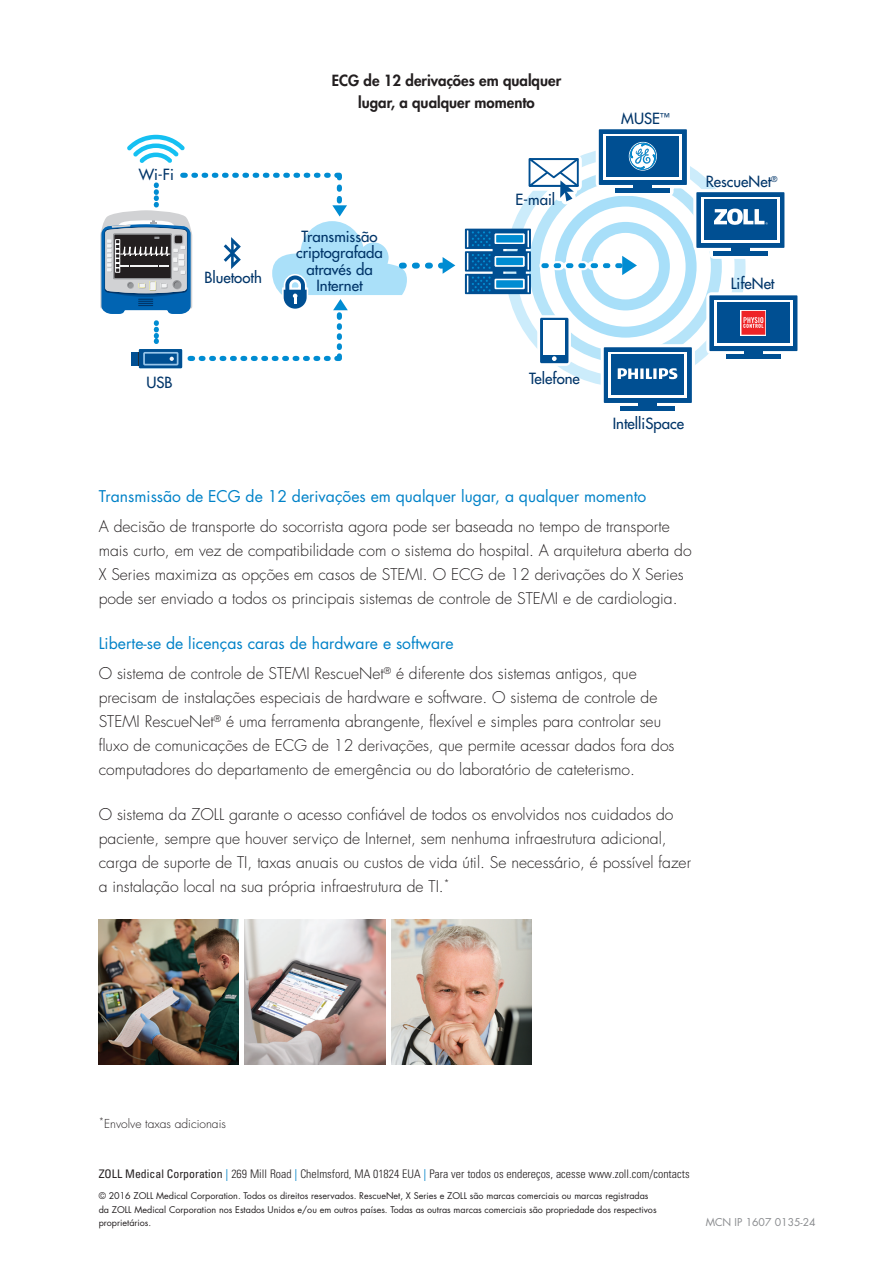
<style>
.page{position:relative;width:893px;height:1263px;background:#fff}
.page>*{position:absolute;margin:0;border:0;box-sizing:border-box;transform-origin:0 0}
.t1{font:300 15.75px/24px "Futura Std";color:#231f20}
.t2{font:15.75px "Futura Std";color:#0082c8}
.t3{font:500 15px/16.5px "Futura Std";color:#003569;text-align:center}
.t4{font:800 15px/21.6px "Futura Std";color:#231f20;text-align:center}
.t5{font:300 12px "Futura Std";color:#231f20}
.t6{font:300 condensed 11.85px "Univers";color:#231f20}
.t7{font:10.5px "Futura Std";color:#8a8c8f}
.t8{font:9px/13.5px "Futura Std";color:#231f20}
.s1{font-weight:400;color:#0082c8}
.s2{font-weight:400}
</style>
<div class="page">
<img style="left:99px;top:919px;width:140px;height:145px">
<img style="left:245px;top:919px;width:140px;height:145px">
<img style="left:392px;top:919px;width:140px;height:145px">
<div style="left:489px;top:229px;width:18px;height:64px;background:#004f92"></div>
<div style="left:485px;top:226px;width:26px;height:71px;border:8px solid #fff"></div>
<svg style="left:505px;top:208px;width:16px;height:118px"></svg>
<svg style="left:127px;top:135px;width:58px;height:28px"></svg>
<div style="left:131px;top:352px;width:10px;height:13px;background:#004f92"></div>
<hr style="left:138px;top:352px;width:4px;height:13px;background:#1b2e3d">
<svg style="left:139px;top:349px;width:43px;height:19px"></svg>
<div style="left:143px;top:352px;width:35px;height:13px;border:2px solid #98c5e9"></div>
<svg style="left:465px;top:229px;width:66px;height:20px"></svg>
<div style="left:495px;top:234px;width:29px;height:10px;background:#fff"></div>
<div style="left:496px;top:235px;width:27px;height:8px;background:#008cd2"></div>
<svg style="left:467px;top:230px;width:24px;height:17px"></svg>
<div style="left:465px;top:251px;width:66px;height:21px;background:#004f92"></div>
<div style="left:495px;top:256px;width:29px;height:10px;background:#a6d6ef"></div>
<div style="left:496px;top:258px;width:27px;height:7px;background:#008cd2"></div>
<svg style="left:465px;top:274px;width:66px;height:20px"></svg>
<div style="left:495px;top:279px;width:29px;height:10px;background:#fff"></div>
<div style="left:496px;top:280px;width:27px;height:8px;background:#008cd2"></div>
<svg style="left:467px;top:253px;width:24px;height:39px"></svg>
<svg style="left:100px;top:172px;width:355px;height:192px"></svg>
<svg style="left:521px;top:129px;width:277px;height:282px"></svg>
<p class="t3" style="left:139px;top:166px;width:37px">Wi-Fi</p>
<p class="t3" style="left:204px;top:269px;width:59px">Bluetooth</p>
<p class="t4" style="left:332px;top:70px;width:231px">ECG de 12 derivações em qualquer lugar, a qualquer momento</p>
<p class="t3" style="left:296px;top:228px;width:88px">Transmissão criptografada através da<br>Internet</p>
<p class="t3" style="left:515px;top:191px;width:41px">E-mail</p>
<p class="t3" style="left:621px;top:111px;width:50px">MUSE<sup>™</sup></p>
<p class="t3" style="left:706px;top:173px;width:73px">RescueNet<sup>®</sup></p>
<p class="t3" style="left:731px;top:275px;width:45px">LifeNet</p>
<p class="t3" style="left:146px;top:374px;width:28px">USB</p>
<p class="t3" style="left:529px;top:370px;width:52px">Telefone</p>
<p class="t3" style="left:613px;top:415px;width:73px">IntelliSpace</p>
<p class="t2" style="left:99px;top:486px;width:549px">Transmissão de ECG de 12 derivações em qualquer lugar, a qualquer momento</p>
<p class="t1" style="left:99px;top:515px;width:594px">A decisão de transporte do socorrista agora pode ser baseada no tempo de transporte mais curto, em vez de compatibilidade com o sistema do hospital. A arquitetura aberta do X Series maximiza as opções em casos de STEMI. O ECG de 12 derivações do X Series pode ser enviado a todos os principais sistemas de controle de STEMI e de cardiologia.</p>
<p class="t1" style="left:99px;top:628px;width:539px;line-height:30.8px"><span class="s1">Liberte-se de licenças caras de hardware e software<br></span>O sistema de controle de STEMI RescueNet<sup>®</sup> é diferente dos sistemas antigos, que</p>
<p class="t1" style="left:99px;top:686px;width:577px">precisam de instalações especiais de hardware e software. O sistema de controle de STEMI RescueNet<sup>®</sup> é uma ferramenta abrangente, flexível e simples para controlar seu fluxo de comunicações de ECG de 12 derivações, que permite acessar dados fora dos computadores do departamento de emergência ou do laboratório de cateterismo.</p>
<p class="t1" style="left:99px;top:802px;width:594px">O sistema da ZOLL garante o acesso confiável de todos os envolvidos nos cuidados do paciente, sempre que houver serviço de Internet, sem nenhuma infraestrutura adicional, carga de suporte de TI, taxas anuais ou custos de vida útil. Se necessário, é possível fazer a instalação local na sua própria infraestrutura de TI.<sup>*</sup></p>
<p class="t5" style="left:99px;top:1116px;width:129px"><sup>*</sup>Envolve taxas adicionais</p>
<p class="t6" style="left:99px;top:1166px;width:592px"><span class="s2">ZOLL Medical Corporation</span> <span class="s1">|</span> 269 Mill Road <span class="s1">|</span> Chelmsford, MA 01824 EUA <span class="s1">|</span> Para ver todos os endereços, acesse www.zoll.com/contacts</p>
<p class="t8" style="left:99px;top:1189px;width:559px">© 2016 ZOLL Medical Corporation. Todos os direitos reservados. RescueNet, X Series e ZOLL são marcas comerciais ou marcas registradas da ZOLL Medical Corporation nos Estados Unidos e/ou em outros países. Todas as outras marcas comerciais são propriedade dos respectivos proprietários.</p>
<p class="t7" style="left:706px;top:1215px;width:112px">MCN IP 1607 0135-24</p>
</div>
